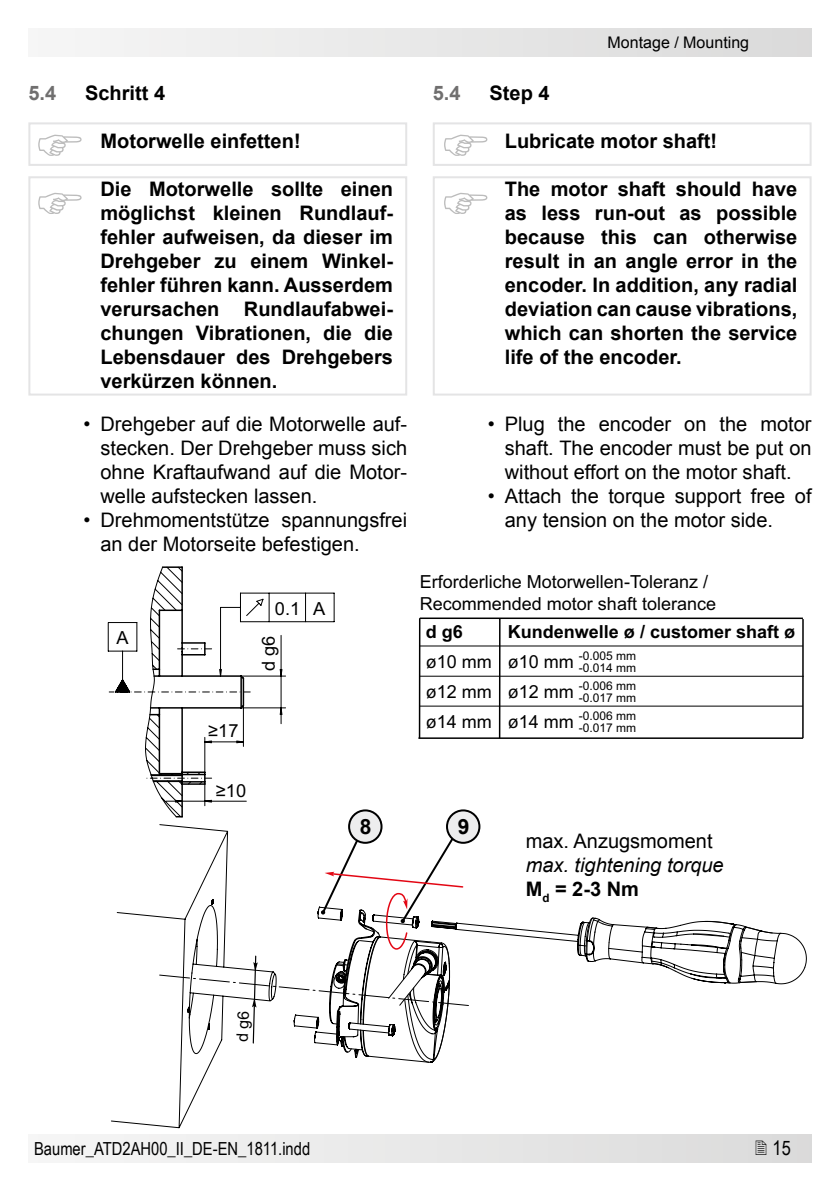
<style>
.page{position:relative;width:840px;height:1191px;background:#fff}
.page>*{position:absolute;margin:0;border:0;box-sizing:border-box;transform-origin:0 0}
.t1{font:700 21px "Arial";color:#000}
.t2{font:700 20px/24px "Arial";color:#000;text-align:justify}
.t3{font:20px/24px "Arial";color:#000;text-align:justify}
.t4{font:italic 20px/24px "Arial";color:#000}
.t5{font:700 20px "Arial";color:#706f6f}
.t6{font:20px "Arial Narrow";color:#000}
.t7{font:18px/30px "Arial";color:#000;text-align:justify}
.t8{font:18px "Arial Narrow";color:#000}
.t9{font:700 18px "Arial";color:#000}
.t10{font:16px "Arial";color:#000}
.t11{font:12px/12px "Arial";color:#000}
.s1{font-weight:700;font-style:normal}
</style>
<div class="page">
<div style="left:28px;top:28px;width:783px;height:29px;background:linear-gradient(to right,#f6f6f6,#dadada)"></div>
<div style="left:28px;top:1134px;width:783px;height:28px;background:linear-gradient(to right,#f6f6f6,#dadada)"></div>
<div style="left:349px;top:810px;width:32px;height:33px;background:#ededee;border-radius:50%"></div>
<div style="left:348px;top:809px;width:34px;height:35px;border:2px solid #000;border-radius:50%"></div>
<div style="left:447px;top:810px;width:32px;height:33px;background:#ededee;border-radius:50%"></div>
<div style="left:446px;top:809px;width:34px;height:35px;border:2px solid #000;border-radius:50%"></div>
<div style="left:432px;top:122px;width:379px;height:44px;border:2px solid #e4e4e5"></div>
<div style="left:432px;top:176px;width:379px;height:219px;border:2px solid #e4e4e5"></div>
<div style="left:28px;top:122px;width:379px;height:44px;border:2px solid #e4e4e5"></div>
<div style="left:28px;top:176px;width:379px;height:219px;border:2px solid #e4e4e5"></div>
<svg style="left:111px;top:823px;width:272px;height:305px"></svg>
<svg style="left:108px;top:592px;width:227px;height:210px"></svg>
<svg style="left:148px;top:566px;width:97px;height:252px"></svg>
<hr style="left:801px;top:619px;width:2px;height:119px;background:#000">
<hr style="left:418px;top:618px;width:2px;height:120px;background:#000">
<hr style="left:498px;top:618px;width:2px;height:120px;background:#000">
<hr style="left:419px;top:617px;width:383px;height:2px;background:#000">
<hr style="left:419px;top:645px;width:383px;height:1px;background:#000">
<hr style="left:419px;top:676px;width:384px;height:1px;background:#000">
<hr style="left:418px;top:737px;width:384px;height:2px;background:#000">
<hr style="left:419px;top:705px;width:383px;height:1px;background:#000">
<svg style="left:755px;top:1140px;width:11px;height:15px"></svg>
<svg style="left:159px;top:836px;width:646px;height:227px"></svg>
<p class="t5" style="left:28px;top:79px;width:29px">5.4</p>
<p class="t2" style="left:85px;top:81px;width:82px">Schritt 4</p>
<p class="t2" style="left:100px;top:129px;width:202px">Motorwelle einfetten!</p>
<p class="t2" style="left:100px;top:177px;width:294px">Die Motorwelle sollte einen möglichst kleinen Rundlauf&shy;fehler aufweisen, da dieser im Drehgeber zu einem Winkel&shy;fehler führen kann. Ausserdem verursachen Rundlaufabwei&shy;chungen Vibrationen, die die Lebensdauer des Drehgebers verkürzen können.</p>
<p class="t3" style="left:100px;top:412px;width:308px;text-indent:-17px">• Drehgeber auf die Motorwelle auf&shy;stecken. Der Drehgeber muss sich ohne Kraftaufwand auf die Motor&shy;welle aufstecken lassen.</p>
<p class="t3" style="left:100px;top:508px;width:308px;text-indent:-17px">• Drehmomentstütze spannungsfrei an der Motorseite befestigen.</p>
<p class="t7" style="left:116px;top:623px;width:14px">A</p>
<p class="t7" style="left:208px;top:715px;width:32px">≥17</p>
<p class="t7" style="left:275px;top:593px;width:52px">0.1 A</p>
<p class="t7" style="left:253px;top:671px;width:37px;rotate:-90deg">d g6</p>
<p class="t10" style="left:607px;top:32px;width:143px">Montage / Mounting</p>
<p class="t5" style="left:432px;top:79px;width:29px">5.4</p>
<p class="t2" style="left:489px;top:81px;width:62px">Step 4</p>
<p class="t2" style="left:504px;top:129px;width:214px">Lubricate motor shaft!</p>
<p class="t2" style="left:504px;top:177px;width:294px">The motor shaft should have as less run-out as possible because this can otherwise result in an angle error in the encoder. In addition, any radial deviation can cause vibrations, which can shorten the service life of the encoder.</p>
<p class="t3" style="left:504px;top:412px;width:308px;text-indent:-17px">• Plug the encoder on the motor shaft. The encoder must be put on without effort on the motor shaft.</p>
<p class="t3" style="left:504px;top:484px;width:308px;text-indent:-17px">• Attach the torque support free of any tension on the motor side.</p>
<p class="t7" style="left:419px;top:571px;width:298px;line-height:21.6px">Erforderliche Motorwellen-Toleranz /<br>Recommended motor shaft tolerance</p>
<p class="t9" style="left:425px;top:620px;width:39px">d g6</p>
<p class="t7" style="left:425px;top:647px;width:68px">ø10 mm ø12 mm ø14 mm</p>
<p class="t9" style="left:507px;top:620px;width:289px">Kundenwelle ø / customer shaft ø</p>
<p class="t7" style="left:507px;top:647px;width:68px">ø10 mm ø12 mm ø14 mm</p>
<p class="t11" style="left:578px;top:649px;width:59px">-0.005 mm -0.014 mm</p>
<p class="t11" style="left:578px;top:679px;width:59px">-0.006 mm -0.017 mm</p>
<p class="t11" style="left:578px;top:709px;width:59px">-0.006 mm -0.017 mm</p>
<p class="t7" style="left:216px;top:776px;width:32px">≥10</p>
<p class="t1" style="left:359px;top:812px;width:13px">8</p>
<p class="t1" style="left:457px;top:812px;width:13px">9</p>
<p class="t3" style="left:525px;top:829px;width:188px">max. Anzugsmoment</p>
<p class="t4" style="left:525px;top:853px;width:199px">max. tightening torque<br><span class="s1">M</span><sub>d</sub> <span class="s1">= 2-3 Nm</span></p>
<p class="t8" style="left:34px;top:1135px;width:277px">Baumer_ATD2AH00_II_DE-EN_1811.indd</p>
<p class="t6" style="left:772px;top:1133px;width:20px">15</p>
</div>
